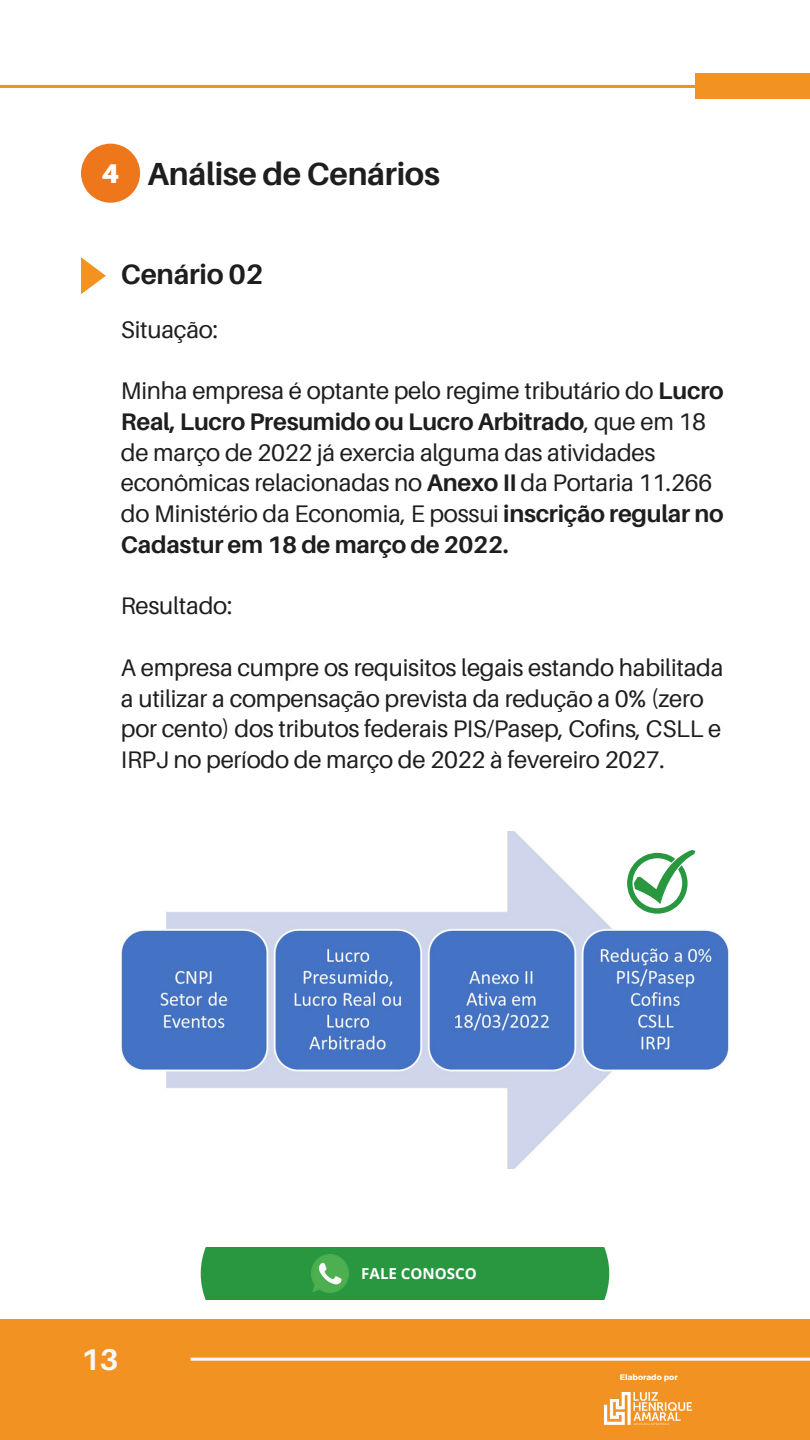
<style>
.page{position:relative;width:810px;height:1440px;background:#fff}
.page>*{position:absolute;margin:0;border:0;box-sizing:border-box;transform-origin:0 0}
.t1{font:700 32px "Aileron";letter-spacing:-.01em;color:#1e1e1e}
.t2{font:700 30px "Aileron";color:#f8f8f8}
.t3{font:700 28px "Aileron";letter-spacing:-.01em;color:#1e1e1e}
.t4{font:24px/30.8px "Aileron";letter-spacing:-.01em;color:#1e1e1e}
.t5{font:700 15.1px "Open Sans";color:#fff}
.t6{font:700 8px "Montserrat";color:#fff}
.s1{font-weight:900;font-size:27.1px;color:#fff}
.s2{font-weight:700}
</style>
<div class="page">
<div style="left:696px;top:74px;width:114px;height:25px;background:#f19222"></div>
<hr style="left:0;top:85px;width:696px;height:3px;background:#f19222">
<div style="left:0;top:1319px;width:810px;height:121px;background:#f19222"></div>
<svg style="left:191px;top:1358px;width:619px;height:3px;background:#f7eee4"></svg>
<img style="left:605px;top:1392px;width:87px;height:33px">
<img style="left:121px;top:831px;width:608px;height:337px">
<svg style="left:627px;top:850px;width:68px;height:64px"></svg>
<svg style="left:81px;top:257px;width:25px;height:37px"></svg>
<div style="left:201px;top:1248px;width:408px;height:52px;background:#299740"></div>
<img style="left:311px;top:1255px;width:38px;height:38px">
<div style="left:81px;top:144px;width:59px;height:59px;background:#ee771c;border-radius:50%"></div>
<h1 class="t1" style="left:102px;top:154px;width:340px"><span class="s1">4</span> Análise de Cenários</h1>
<p class="t3" style="left:121px;top:256px;width:144px">Cenário 02</p>
<p class="t4" style="left:121px;top:313px;width:99px">Situação:</p>
<p class="t4" style="left:121px;top:375px;width:604px">Minha empresa é optante pelo regime tributário do <span class="s2">Lucro Real, Lucro Presumido ou Lucro Arbitrado</span>, que em 18 de março de 2022 já exercia alguma das atividades econômicas relacionadas no <span class="s2">Anexo II</span> da Portaria 11.266 do Ministério da Economia, E possui <span class="s2">inscrição regular no Cadastur em 18 de março de 2022.</span></p>
<p class="t4" style="left:121px;top:590px;width:113px">Resultado:</p>
<p class="t4" style="left:121px;top:652px;width:604px">A empresa cumpre os requisitos legais estando habilitada a utilizar a compensação prevista da redução a 0% (zero por cento) dos tributos federais PIS/Pasep, Cofins, CSLL e IRPJ no período de março de 2022 à fevereiro 2027.</p>
<p class="t2" style="left:81px;top:1341px;width:39px">13</p>
<p class="t5" style="left:361px;top:1263px;width:117px">FALE CONOSCO</p>
<p class="t6" style="left:620px;top:1372px;width:59px">Elaborado por</p>
</div>
